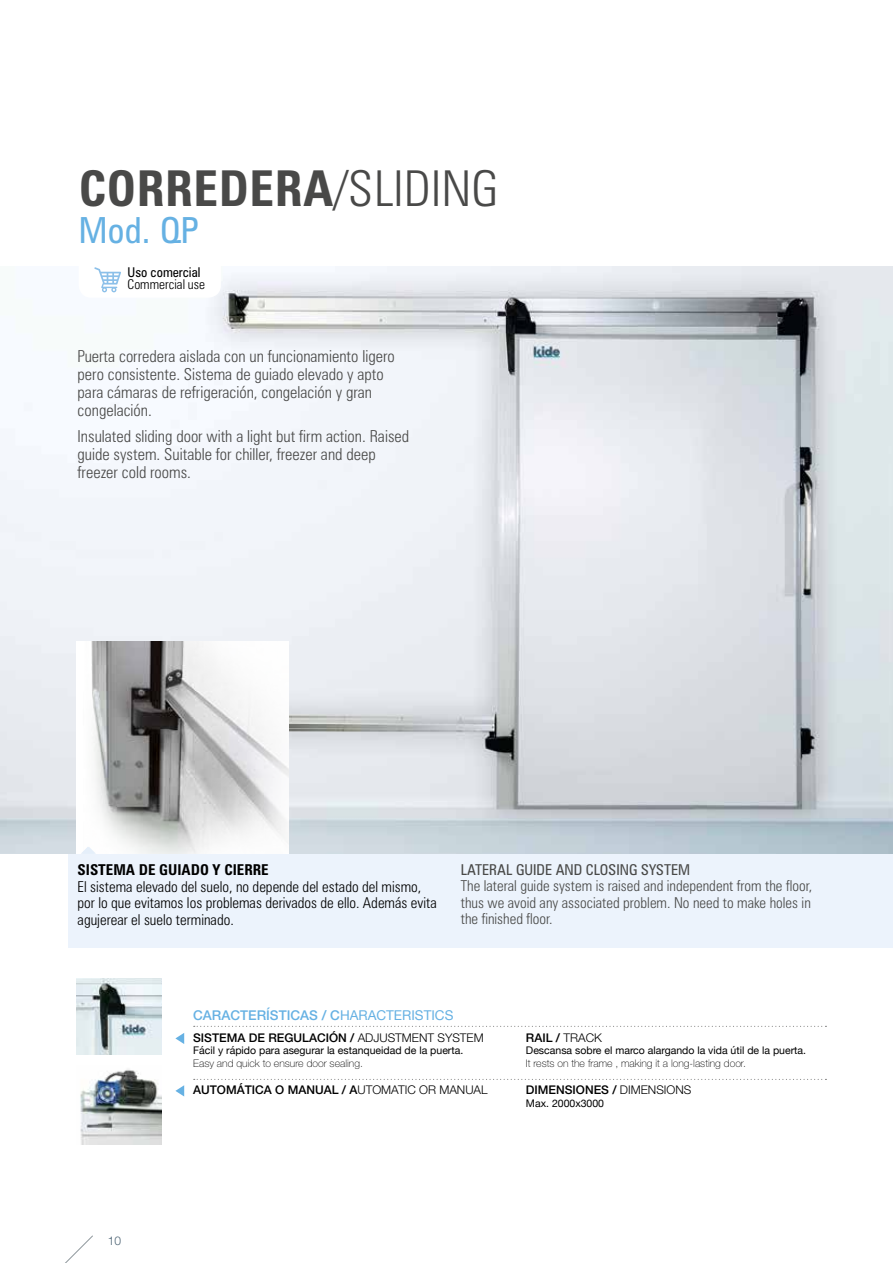
<style>
.page{position:relative;width:893px;height:1263px;background:#fff}
.page>*{position:absolute;margin:0;border:0;box-sizing:border-box;transform-origin:0 0}
.t1{font:700 condensed 49.5px "Zurich BT";letter-spacing:.01em;color:#494948}
.t2{font:condensed 36px "Zurich BT";color:#66b1e3}
.t3{font:300 condensed 16.5px/18px "Zurich BT";color:#494948}
.t4{font:300 condensed 15px/16.5px "Zurich BT";color:#000}
.t5{font:300 condensed 15px/16.5px "Zurich BT";color:#494948;text-align:justify}
.t6{font:condensed 15px "Zurich BT";color:#494948}
.t7{font:700 condensed 15px "Zurich BT";color:#000}
.t8{font:500 13.5px "Helvetica Neue";color:#66b1e3}
.t9{font:300 condensed 13.5px "Zurich BT";color:#000}
.t10{font:condensed 13.5px "Zurich BT";color:#000}
.t11{font:500 12px "Helvetica Neue";color:#000}
.t12{font:300 12px "Helvetica Neue";color:#4a6172}
.t13{font:10.5px "Helvetica Neue";color:#000}
.t14{font:100 10.5px "Helvetica Neue";color:#000}
.s1{font-weight:300}
.s2{font-weight:400}
</style>
<div class="page">
<svg style="left:65px;top:1235px;width:28px;height:28px"></svg>
<div style="left:68px;top:854px;width:825px;height:93px;background:#ecf3fc"></div>
<img style="left:0;top:266px;width:893px;height:588px">
<img style="left:76px;top:641px;width:213px;height:213px">
<img style="left:77px;top:979px;width:85px;height:75px">
<img style="left:80px;top:1069px;width:82px;height:76px">
<svg style="left:79px;top:266px;width:142px;height:32px"></svg>
<svg style="left:194px;top:1026px;width:632px;height:1px"></svg>
<svg style="left:194px;top:1079px;width:632px;height:1px"></svg>
<svg style="left:175px;top:1033px;width:9px;height:11px"></svg>
<svg style="left:175px;top:1085px;width:9px;height:11px"></svg>
<svg style="left:81px;top:847px;width:15px;height:7px"></svg>
<h1 class="t1" style="left:79px;top:158px;width:421px">CORREDERA<span class="s1">/SLIDING</span></h1>
<h2 class="t2" style="left:79px;top:209px;width:122px">Mod. QP</h2>
<p class="t10" style="left:128px;top:264px;width:74px">Uso comercial</p>
<p class="t9" style="left:128px;top:276px;width:79px">Commercial use</p>
<p class="t3" style="left:78px;top:347px;width:319px">Puerta corredera aislada con un funcionamiento ligero pero consistente. Sistema de guiado elevado y apto para cámaras de refrigeración, congelación y gran congelación.</p>
<p class="t3" style="left:78px;top:427px;width:333px">Insulated sliding door with a light but firm action. Raised guide system. Suitable for chiller, freezer and deep freezer cold rooms.</p>
<p class="t7" style="left:78px;top:861px;width:193px">SISTEMA DE GUIADO Y CIERRE</p>
<p class="t4" style="left:78px;top:878px;width:361px">El sistema elevado del suelo, no depende del estado del mismo, por lo que evitamos los problemas derivados de ello. Además evita agujerear el suelo terminado.</p>
<p class="t6" style="left:461px;top:860px;width:231px">LATERAL GUIDE AND CLOSING SYSTEM</p>
<p class="t5" style="left:461px;top:877px;width:353px">The lateral guide system is raised and independent from the floor, thus we avoid any associated problem. No need to make holes in the finished floor.</p>
<p class="t12" style="left:108px;top:1233px;width:15px">10</p>
<p class="t8" style="left:193px;top:1007px;width:262px">CARACTERÍSTICAS / C<span class="s2">HARACTERISTICS</span></p>
<p class="t11" style="left:193px;top:1030px;width:292px">SISTEMA DE REGULACIÓN / <span class="s1">ADJUSTMENT SYSTEM</span></p>
<p class="t13" style="left:193px;top:1043px;width:272px">Fácil y rápido para asegurar la estanqueidad de la puerta.</p>
<p class="t14" style="left:193px;top:1057px;width:171px">Easy and quick to ensure door sealing.</p>
<p class="t11" style="left:193px;top:1082px;width:296px">AUTOMÁTICA O MANUAL / A<span class="s1">UTOMATIC OR MANUAL</span></p>
<p class="t11" style="left:526px;top:1030px;width:78px">RAIL / <span class="s1">TRACK</span></p>
<p class="t13" style="left:526px;top:1043px;width:282px">Descansa sobre el marco alargando la vida útil de la puerta.</p>
<p class="t14" style="left:526px;top:1057px;width:222px">It rests on the frame , making it a long-lasting door.</p>
<p class="t11" style="left:526px;top:1082px;width:167px">DIMENSIONES / <span class="s1">DIMENSIONS</span></p>
<p class="t13" style="left:526px;top:1095px;width:80px">Max. 2000x3000</p>
</div>
